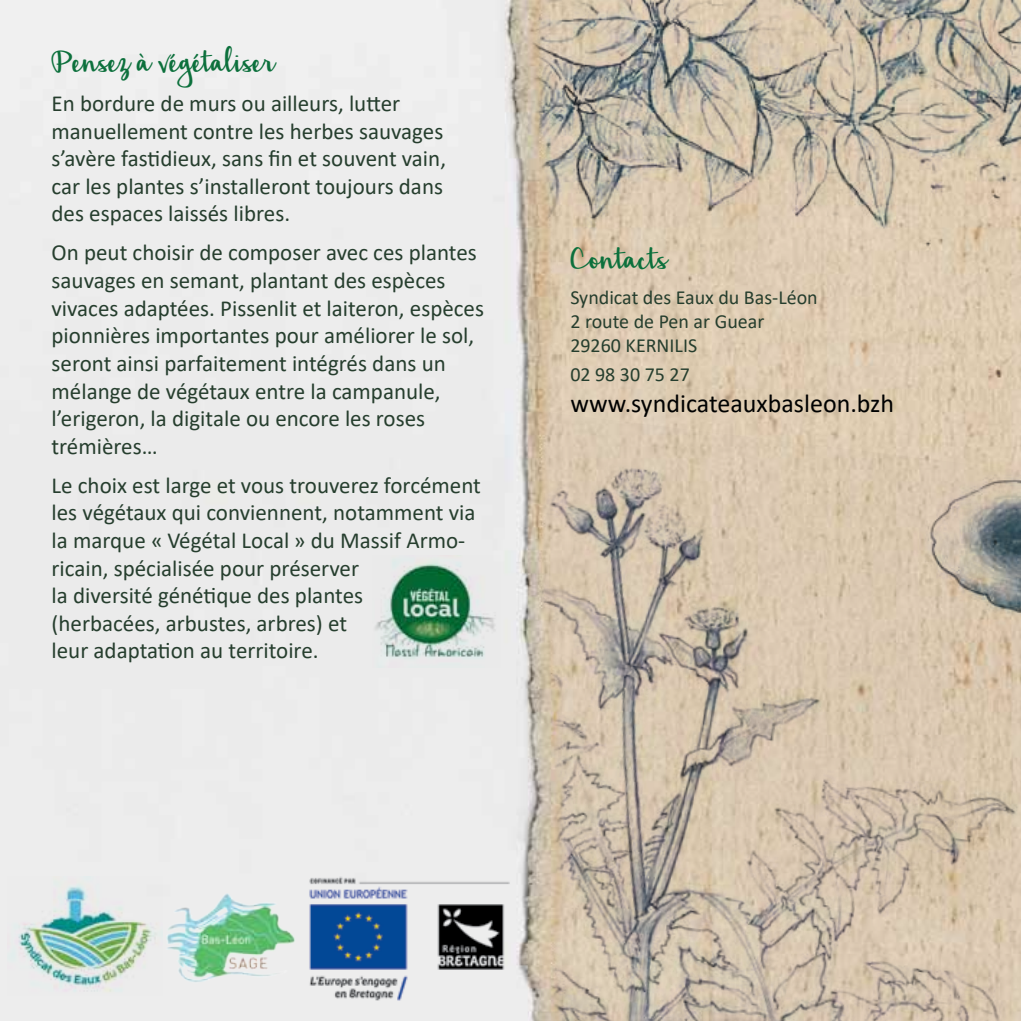
<style>
.page{position:relative;width:1021px;height:1021px;background:#fff}
.page>*{position:absolute;margin:0;border:0;box-sizing:border-box;transform-origin:0 0}
.t1{font:48px "Hickory Jack";color:#0c703c}
.t2{font:26px "Calibri";color:#000101}
.t3{font:23px/27.6px "Calibri";color:#263e2e}
.t4{font:20px/24px "Calibri";color:#263e2e}
</style>
<div class="page">
<img style="left:573px;top:302px;width:447px;height:80px">
<img style="left:573px;top:0;width:447px;height:302px">
<img style="left:573px;top:382px;width:447px;height:638px">
<img style="left:844px;top:442px;width:176px;height:261px">
<img style="left:0;top:0;width:573px;height:1020px">
<img style="left:162px;top:886px;width:127px;height:102px">
<img style="left:8px;top:876px;width:154px;height:119px">
<img style="left:372px;top:556px;width:128px;height:112px">
<img style="left:289px;top:865px;width:225px;height:143px">
<h1 class="t1" style="left:52px;top:38px;width:224px">Pensez à végétaliser</h1>
<p class="t3" style="left:52px;top:89px;width:396px">En bordure de murs ou ailleurs, lutter manuellement contre les herbes sauvages s’avère fastidieux, sans fin et souvent vain, car les plantes s’installeront toujours dans des espaces laissés libres.</p>
<p class="t3" style="left:52px;top:238px;width:434px">On peut choisir de composer avec ces plantes sauvages en semant, plantant des espèces vivaces adaptées. Pissenlit et laiteron, espèces pionnières importantes pour améliorer le sol, seront ainsi parfaitement intégrés dans un mélange de végétaux entre la campanule, l’erigeron, la digitale ou encore les roses trémières…</p>
<p class="t3" style="left:52px;top:470px;width:431px">Le choix est large et vous trouverez forcément les végétaux qui conviennent, notamment via la marque « Végétal Local » du Massif Armo&shy;ricain, spécialisée pour préserver<br>la diversité génétique des plantes<br>(herbacées, arbustes, arbres) et<br>leur adaptation au territoire.</p>
<h1 class="t1" style="left:570px;top:235px;width:98px">Contacts</h1>
<p class="t4" style="left:570px;top:285px;width:249px">Syndicat des Eaux du Bas-Léon<br>2 route de Pen ar Guear<br>29260 KERNILIS</p>
<p class="t4" style="left:570px;top:361px;width:121px">02 98 30 75 27</p>
<p class="t2" style="left:570px;top:385px;width:325px">www.syndicateauxbasleon.bzh</p>
</div>
